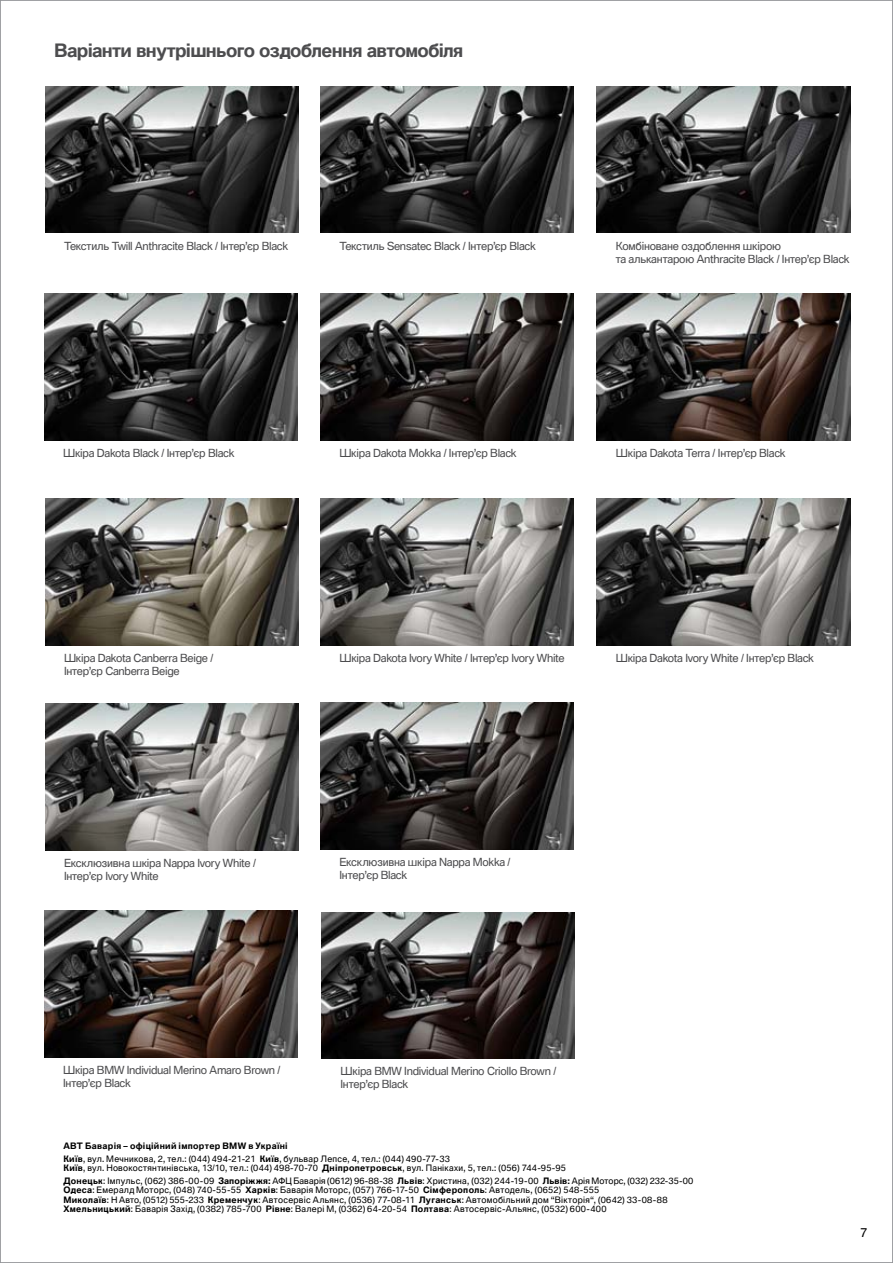
<style>
.page{position:relative;width:893px;height:1263px;background:#fff}
.page>*{position:absolute;margin:0;border:0;box-sizing:border-box;transform-origin:0 0}
.t1{font:700 18px "BMW Type V2";letter-spacing:-.04em;color:#4d4d4f}
.t2{font:12px "BMW Type V2";color:#000}
.t3{font:10.95px/13px "BMW Type V2";letter-spacing:-.025em;color:#4d4d4f}
.t4{font:8.7px/12.5px "BMW Type V2";letter-spacing:.03em;color:#000}
.s1{font-weight:700}
</style>
<div class="page">
<img style="left:45px;top:86px;width:253px;height:147px">
<img style="left:320px;top:293px;width:254px;height:147px">
<img style="left:597px;top:293px;width:253px;height:147px">
<img style="left:45px;top:499px;width:253px;height:146px">
<img style="left:320px;top:499px;width:254px;height:146px">
<img style="left:597px;top:498px;width:253px;height:147px">
<img style="left:320px;top:703px;width:254px;height:146px">
<img style="left:45px;top:704px;width:253px;height:146px">
<img style="left:322px;top:912px;width:253px;height:146px">
<img style="left:44px;top:911px;width:253px;height:146px">
<img style="left:44px;top:294px;width:253px;height:146px">
<img style="left:320px;top:86px;width:254px;height:147px">
<img style="left:597px;top:86px;width:253px;height:147px">
<h1 class="t1" style="left:54px;top:39px;width:411px">Варіанти внутрішнього оздоблення автомобіля</h1>
<p class="t3" style="left:64px;top:240px;width:226px">Текстиль Twill Anthracite Black / Інтер’єр Black</p>
<p class="t3" style="left:339px;top:240px;width:198px">Текстиль Sensatec Black / Інтер’єр Black</p>
<p class="t3" style="left:616px;top:240px;width:235px">Комбіноване оздоблення шкірою<br>та алькантарою Anthracite Black / Інтер’єр Black</p>
<p class="t3" style="left:63px;top:448px;width:173px">Шкіра Dakota Black / Інтер’єр Black</p>
<p class="t3" style="left:339px;top:448px;width:179px">Шкіра Dakota Mokka / Інтер’єр Black</p>
<p class="t3" style="left:616px;top:448px;width:171px">Шкіра Dakota Terra / Інтер’єр Black</p>
<p class="t3" style="left:64px;top:653px;width:151px">Шкіра Dakota Canberra Beige /<br>Інтер’єр Canberra Beige</p>
<p class="t3" style="left:339px;top:653px;width:227px">Шкіра Dakota Ivory White / Інтер’єр Ivory White</p>
<p class="t3" style="left:616px;top:653px;width:200px">Шкіра Dakota Ivory White / Інтер’єр Black</p>
<p class="t3" style="left:64px;top:858px;width:193px">Ексклюзивна шкіра Nappa Ivory White /<br>Інтер’єр Ivory White</p>
<p class="t3" style="left:339px;top:857px;width:172px">Ексклюзивна шкіра Nappa Mokka /<br>Інтер’єр Black</p>
<p class="t3" style="left:63px;top:1065px;width:219px">Шкіра BMW Individual Merino Amaro Brown /<br>Інтер’єр Black</p>
<p class="t3" style="left:340px;top:1066px;width:217px">Шкіра BMW Individual Merino Criollo Brown /<br>Інтер’єр Black</p>
<p class="t4" style="left:63px;top:1141px;width:388px"><span class="s1">АВТ Баварія – офіційний імпортер BMW в Україні<br>Київ</span>, вул. Мечникова, 2, тел.: (044) 494-21-21 <span class="s1">Київ</span>, бульвар Лепсе, 4, тел.: (044) 490-77-33</p>
<p class="t4" style="left:63px;top:1163px;width:631px"><span class="s1">Київ</span>, вул. Новокостянтинівська, 13/10, тел.: (044) 498-70-70 <span class="s1">Дніпропетровськ</span>, вул. Панікахи, 5, тел.: (056) 744-95-95<br><span class="s1">Донецьк</span>: Імпульс, (062) 386-00-09 <span class="s1">Запоріжжя:</span> АФЦ Баварія (0612) 96-88-38 <span class="s1">Львiв</span>: Христина, (032) 244-19-00 <span class="s1">Львів:</span> Арія Моторс, (032) 232-35-00</p>
<p class="t4" style="left:63px;top:1186px;width:606px;line-height:9.4px"><span class="s1">Одеса</span>: Емералд Моторс, (048) 740-55-55 <span class="s1">Харкiв</span>: Баварія Моторс, (057) 766-17-50 <span class="s1">Сiмферополь</span>: Автодель, (0652) 548-555<br><span class="s1">Миколаїв</span>: Н Авто, (0512) 555-233 <span class="s1">Кременчук</span>: Автосервіс Альянс, (0536) 77-08-11 <span class="s1">Луганськ</span>: Автомобільний дом “Вікторія“, (0642) 33-08-88<br><span class="s1">Хмельницький</span>: Баварія Захід, (0382) 785-700 <span class="s1">Рівне</span>: Валері М, (0362) 64-20-54 <span class="s1">Полтава</span>: Автосервіс-Альянс, (0532) 600-400</p>
<h2 class="t2" style="left:860px;top:1226px;width:9px">7</h2>
</div>
